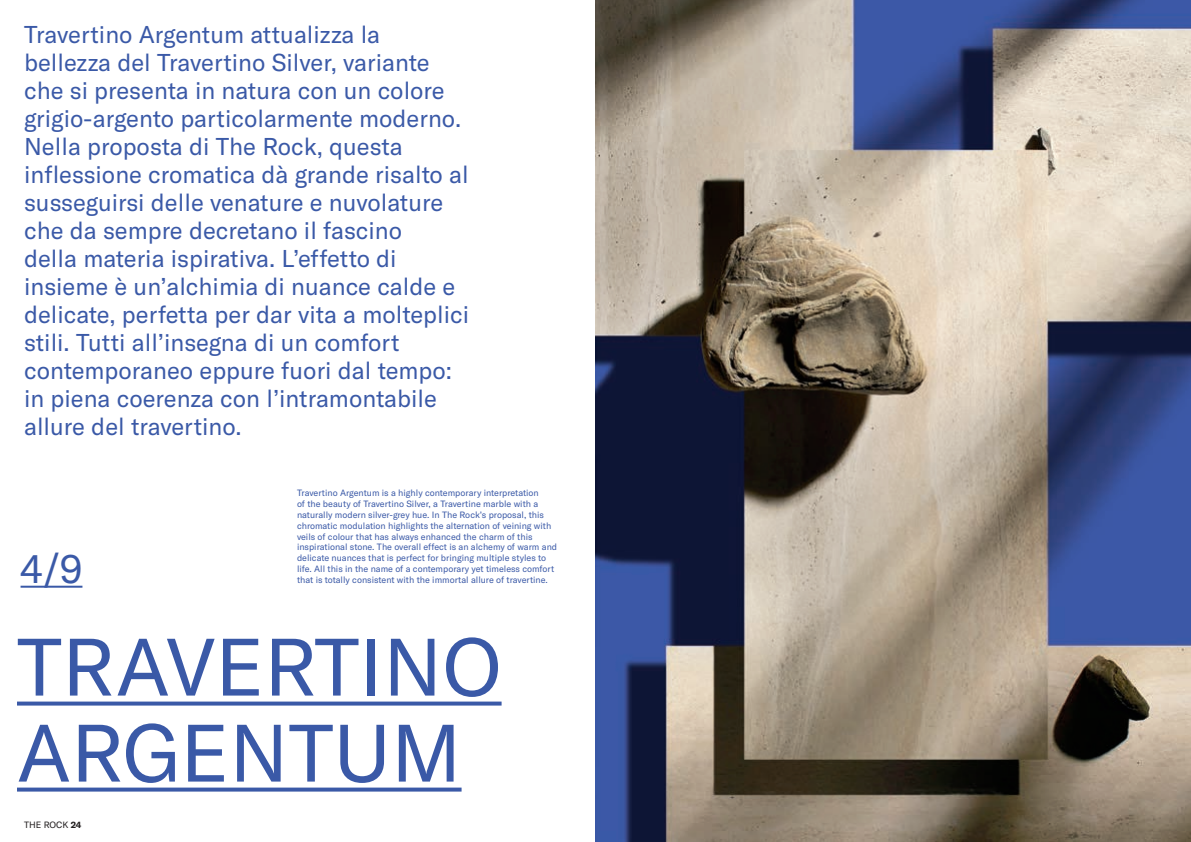
<style>
.page{position:relative;width:1191px;height:842px;background:#fff}
.page>*{position:absolute;margin:0;border:0;box-sizing:border-box;transform-origin:0 0}
.t1{font:80px/86px "GT America";color:#3a59a7}
.t2{font:40px "GT America";color:#3a59a7}
.t3{font:24px/28px "GT America";color:#3a59a7}
.t4{font:9px/10.8px "GT America";color:#3a59a7}
.t5{font:9px "GT America";color:#231f20}
.s1{font-weight:700}
</style>
<div class="page">
<img style="left:595px;top:0;width:596px;height:842px">
<svg style="left:17px;top:701px;width:484px;height:4px;background:#5670b3"></svg>
<svg style="left:17px;top:787px;width:444px;height:4px;background:#5671b3"></svg>
<hr style="left:21px;top:586px;width:61px;height:2px;background:#3a59a7">
<p class="t3" style="left:24px;top:21px;width:446px">Travertino Argentum attualizza la bellezza del Travertino Silver, variante che si presenta in natura con un colore grigio-argento particolarmente moderno.<br>Nella proposta di The Rock, questa inflessione cromatica dà grande risalto al susseguirsi delle venature e nuvolature che da sempre decretano il fascino<br>della materia ispirativa. L’effetto di insieme è un’alchimia di nuance calde e delicate, perfetta per dar vita a molteplici stili. Tutti all’insegna di un comfort contemporaneo eppure fuori dal tempo: in piena coerenza con l’intramontabile allure del travertino.</p>
<h2 class="t2" style="left:21px;top:545px;width:63px">4/9</h2>
<p class="t4" style="left:297px;top:488px;width:262px">Travertino Argentum is a highly contemporary interpretation<br>of the beauty of Travertino Silver, a Travertine marble with a naturally modern silver-grey hue. In The Rock’s proposal, this chromatic modulation highlights the alternation of veining with veils of colour that has always enhanced the charm of this inspirational stone. The overall effect is an alchemy of warm and delicate nuances that is perfect for bringing multiple styles to life. All this in the name of a contemporary yet timeless comfort that is totally consistent with the immortal allure of travertine.</p>
<h1 class="t1" style="left:17px;top:624px;width:486px">TRAVERTINO<br>ARGENTUM</h1>
<p class="t5" style="left:24px;top:819px;width:59px">THE ROCK <span class="s1">24</span></p>
</div>
